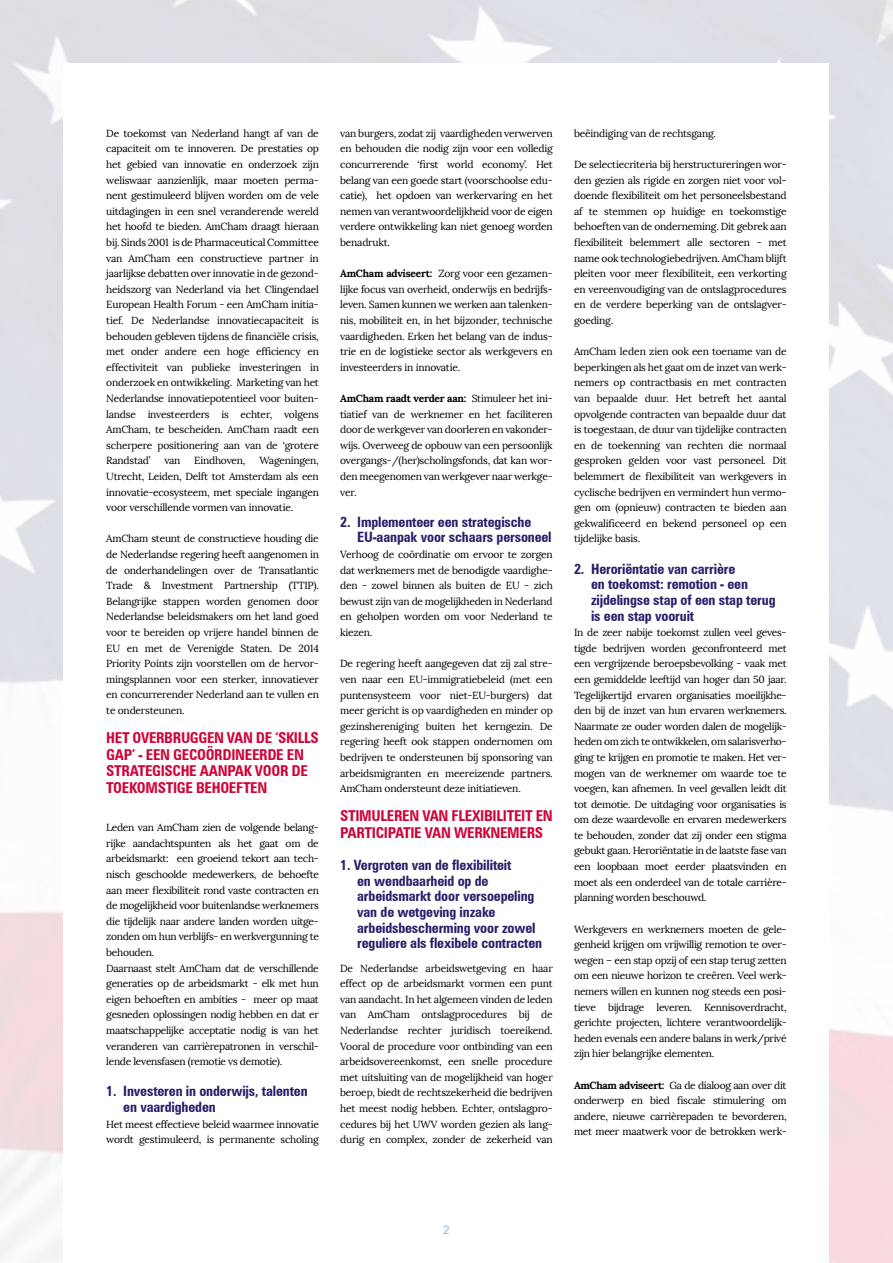
<style>
.page{position:relative;width:893px;height:1263px;background:#fff}
.page>*{position:absolute;margin:0;border:0;box-sizing:border-box;transform-origin:0 0}
.t1{font:700 condensed 15px/16.5px "Zurich BT";letter-spacing:-.02em;color:#ce0538}
.t2{font:700 condensed 14.25px/15.6px "Zurich BT";letter-spacing:-.01em;color:#281e69}
.t3{font:12px "Zurich BT";color:#98bbdf}
.t4{font:10.2px/15.6px "Lora";letter-spacing:-.03em;color:#000;text-align:justify}
.s1{font-weight:700}
</style>
<div class="page">
<p class="t4" style="left:106px;top:126px;width:214px">De toekomst van Nederland hangt af van de capaciteit om te innoveren. De prestaties op het gebied van innovatie en onderzoek zijn weliswaar aanzienlijk, maar moeten perma&shy;nent gestimuleerd blijven worden om de vele uitdagingen in een snel veranderende wereld het hoofd te bieden. AmCham draagt hieraan bij. Sinds 2001 is de Pharmaceutical Committee van AmCham een constructieve partner in jaarlijkse debatten over innovatie in de gezond&shy;heidszorg van Nederland via het Clingendael European Health Forum - een AmCham initia&shy;tief. De Nederlandse innovatiecapaciteit is behouden gebleven tijdens de financiële crisis, met onder andere een hoge efficiency en effectiviteit van publieke investeringen in onderzoek en ontwikkeling. Marketing van het Nederlandse innovatiepotentieel voor buiten&shy;landse investeerders is echter, volgens AmCham, te bescheiden. AmCham raadt een scherpere positionering aan van de ‘grotere Randstad’</p>
<p class="t4" style="left:164px;top:453px;width:18px">van</p>
<p class="t4" style="left:194px;top:453px;width:53px">Eindhoven,</p>
<p class="t4" style="left:106px;top:453px;width:214px;text-indent:153px">Wageningen, Utrecht, Leiden, Delft tot Amsterdam als een innovatie-ecosysteem, met speciale ingangen voor verschillende vormen van innovatie.</p>
<p class="t4" style="left:106px;top:531px;width:214px">AmCham steunt de constructieve houding die de Nederlandse regering heeft aangenomen in de onderhandelingen over de Transatlantic Trade &amp; Investment Partnership (TTIP).<br>Belangrijke stappen worden genomen door Nederlandse beleidsmakers om het land goed voor te bereiden op vrijere handel binnen de EU en met de Verenigde Staten. De 2014<br>Priority Points zijn voorstellen om de hervor&shy;mingsplannen voor een sterker, innovatiever en concurrerender Nederland aan te vullen en te ondersteunen.</p>
<h1 class="t1" style="left:106px;top:730px;width:213px">Het overbruggen van de ‘skills gap’ - een gecoördineerde en strategische aanpak voo r de toekomstige behoeften</h1>
<p class="t4" style="left:106px;top:820px;width:214px;text-align:left">Leden van AmCham zien de volgende belang&shy;rijke aandachtspunten als het gaat om de arbeidsmarkt: een groeiend tekort aan tech&shy;nisch geschoolde medewerkers, de behoefte aan meer flexibiliteit rond vaste contracten en de mogelijkheid voor buitenlandse werknemers die tijdelijk naar andere landen worden uitge&shy;zonden om hun verblijfs- en werkvergunning te behouden.<br>Daarnaast stelt AmCham dat de verschillende generaties op de arbeidsmarkt - elk met hun eigen behoeften en ambities - meer op maat gesneden oplossingen nodig hebben en dat er maatschappelijke acceptatie nodig is van het veranderen van carrièrepatronen in verschil&shy;lende levensfasen (remotie vs demotie).</p>
<h2 class="t2" style="left:123px;top:1083px;width:186px;text-indent:-17px">1. I nvesteren in onderwijs, talenten en vaardigheden</h2>
<p class="t4" style="left:106px;top:1116px;width:214px">Het meest effectieve beleid waarmee innovatie wordt gestimuleerd, is permanente scholing</p>
<p class="t4" style="left:340px;top:126px;width:214px">van burgers, zodat zij vaardigheden verwerven en behouden die nodig zijn voor een volledig concurrerende ‘first world economy’. Het belang van een goede start (voorschoolse edu&shy;catie), het opdoen van werkervaring en het nemen van verantwoordelijkheid voor de eigen verdere ontwikkeling kan niet genoeg worden benadrukt.</p>
<p class="t4" style="left:340px;top:266px;width:214px"><span class="s1">AmCham adviseert:</span> Zorg voor een gezamen&shy;lijke focus van overheid, onderwijs en bedrijfs&shy;leven. Samen kunnen we werken aan talenken&shy;nis, mobiliteit en, in het bijzonder, technische vaardigheden. Erken het belang van de indus&shy;trie en de logistieke sector als werkgevers en investeerders in innovatie.</p>
<p class="t4" style="left:340px;top:391px;width:214px"><span class="s1">AmCham raadt verder aan:</span> Stimuleer het ini&shy;tiatief van de werknemer en het faciliteren door de werkgever van doorleren en vakonder&shy;wijs. Overweeg de opbouw van een persoonlijk overgangs-/(her)scholingsfonds, dat kan wor&shy;den meegenomen van werkgever naar werkge&shy;ver.</p>
<h2 class="t2" style="left:357px;top:514px;width:196px;text-indent:-17px">2. I mplementeer een strategische<br>EU-aanpak voor schaars personeel</h2>
<p class="t4" style="left:340px;top:547px;width:214px">Verhoog de coördinatie om ervoor te zorgen dat werknemers met de benodigde vaardighe&shy;den - zowel binnen als buiten de EU - zich bewust zijn van de mogelijkheden in Nederland en geholpen worden om voor Nederland te kiezen.</p>
<p class="t4" style="left:340px;top:656px;width:214px">De regering heeft aangegeven dat zij zal stre&shy;ven naar een EU-immigratiebeleid (met een puntensysteem voor niet-EU-burgers) dat meer gericht is op vaardigheden en minder op gezinshereniging buiten het kerngezin. De regering heeft ook stappen ondernomen om bedrijven te ondersteunen bij sponsoring van arbeidsmigranten en meereizende partners.<br>AmCham ondersteunt deze initiatieven.</p>
<h1 class="t1" style="left:340px;top:808px;width:214px">Stimuleren van flexibiliteit en participatie van werknemers</h1>
<h2 class="t2" style="left:357px;top:857px;width:186px;text-indent:-17px">1. Vergroten van de flexibiliteit<br>en wendbaarheid op de arbeidsmarkt door versoepeling van de wetgeving inzake arbeidsbescherming voor zowel reguliere als flexibele contracten</h2>
<p class="t4" style="left:340px;top:960px;width:214px">De Nederlandse arbeidswetgeving en haar effect op de arbeidsmarkt vormen een punt van aandacht. In het algemeen vinden de leden van AmCham ontslagprocedures bij de Nederlandse rechter juridisch toereikend.<br>Vooral de procedure voor ontbinding van een arbeidsovereenkomst, een snelle procedure met uitsluiting van de mogelijkheid van hoger beroep, biedt de rechtszekerheid die bedrijven het meest nodig hebben. Echter, ontslagpro&shy;cedures bij het UWV worden gezien als lang&shy;durig en complex, zonder de zekerheid van</p>
<p class="t4" style="left:574px;top:126px;width:144px">beëindiging van de rechtsgang.</p>
<p class="t4" style="left:574px;top:157px;width:214px">De selectiecriteria bij herstructureringen wor&shy;den gezien als rigide en zorgen niet voor vol&shy;doende flexibiliteit om het personeelsbestand af te stemmen op huidige en toekomstige behoeften van de onderneming. Dit gebrek aan flexibiliteit belemmert alle sectoren - met name ook technologiebedrijven. AmCham blijft pleiten voor meer flexibiliteit, een verkorting en vereenvoudiging van de ontslagprocedures en de verdere beperking van de ontslagver&shy;goeding.</p>
<p class="t4" style="left:574px;top:344px;width:214px">AmCham leden zien ook een toename van de beperkingen als het gaat om de inzet van werk&shy;nemers op contractbasis en met contracten van bepaalde duur. Het betreft het aantal opvolgende contracten van bepaalde duur dat is toegestaan, de duur van tijdelijke contracten en de toekenning van rechten die normaal gesproken gelden voor vast personeel. Dit belemmert de flexibiliteit van werkgevers in cyclische bedrijven en vermindert hun vermo&shy;gen om (opnieuw) contracten te bieden aan gekwalificeerd en bekend personeel op een tijdelijke basis.</p>
<h2 class="t2" style="left:591px;top:561px;width:186px;text-indent:-17px">2. Heroriëntatie van carrière<br>en toekomst: remotion - een zijdelingse stap of een stap terug is een stap vooruit</h2>
<p class="t4" style="left:574px;top:625px;width:214px">In de zeer nabije toekomst zullen veel geves&shy;tigde bedrijven worden geconfronteerd met een vergrijzende beroepsbevolking - vaak met een gemiddelde leeftijd van hoger dan 50 jaar.<br>Tegelijkertijd ervaren organisaties moeilijkhe&shy;den bij de inzet van hun ervaren werknemers.<br>Naarmate ze ouder worden dalen de mogelijk&shy;heden om zich te ontwikkelen, om salarisverho&shy;ging te krijgen en promotie te maken. Het ver&shy;mogen van de werknemer om waarde toe te voegen, kan afnemen. In veel gevallen leidt dit tot demotie. De uitdaging voor organisaties is om deze waardevolle en ervaren medewerkers te behouden, zonder dat zij onder een stigma gebukt gaan. Heroriëntatie in de laatste fase van een loopbaan moet eerder plaatsvinden en moet als een onderdeel van de totale carrière&shy;planning worden beschouwd.</p>
<p class="t4" style="left:574px;top:921px;width:214px">Werkgevers en werknemers moeten de gele&shy;genheid krijgen om vrijwillig remotion te over&shy;wegen – een stap opzij of een stap terug zetten om een nieuwe horizon te creëren. Veel werk&shy;nemers willen en kunnen nog steeds een posi&shy;tieve bijdrage leveren. Kennisoverdracht, gerichte projecten, lichtere verantwoordelijk&shy;heden evenals een andere balans in werk/privé zijn hier belangrijke elementen.</p>
<p class="t4" style="left:574px;top:1077px;width:214px"><span class="s1">AmCham adviseert:</span> Ga de dialoog aan over dit onderwerp en bied fiscale stimulering om andere, nieuwe carrièrepaden te bevorderen, met meer maatwerk voor de betrokken werk-</p>
<p class="t3" style="left:443px;top:1222px;width:8px">2</p>
</div>
